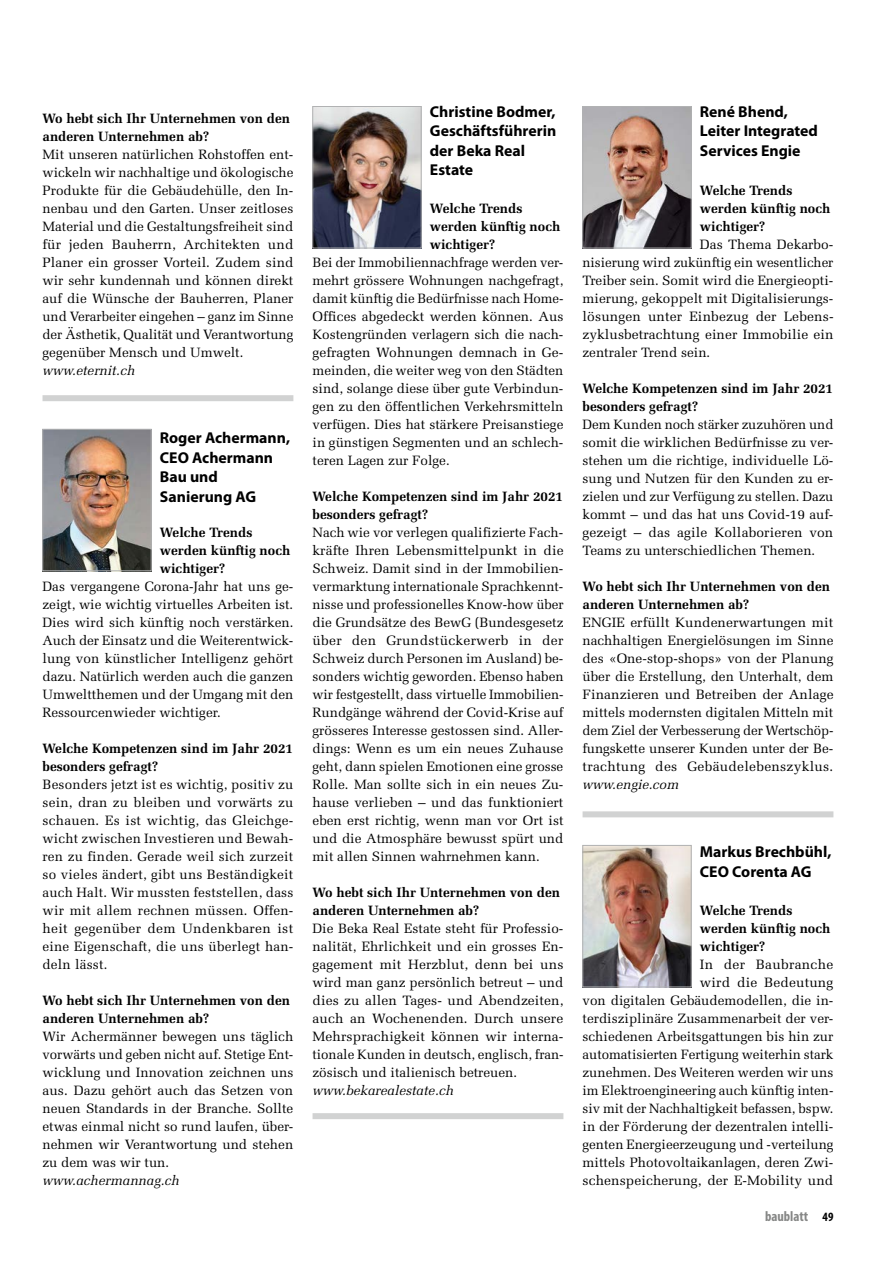
<style>
.page{position:relative;width:893px;height:1263px;background:#fff}
.page>*{position:absolute;margin:0;border:0;box-sizing:border-box;transform-origin:0 0}
.t1{font:700 15.75px/19.5px "Myriad Pro";color:#000}
.t2{font:700 condensed 14.25px "Myriad Pro";color:#868786}
.t3{font:13.5px/18px "Melior LT Std";color:#000;text-align:justify}
.t4{font:700 13.5px/18px "Melior LT Std";color:#000}
.t5{font:italic 13.5px "Melior LT Std";color:#000}
.s1{font-size:12.75px;color:#000}
</style>
<div class="page">
<div style="left:43px;top:395px;width:250px;height:6px;background:#d1d2d2"></div>
<div style="left:313px;top:1113px;width:250px;height:6px;background:#d1d2d2"></div>
<div style="left:583px;top:811px;width:250px;height:6px;background:#d1d2d2"></div>
<img style="left:45px;top:431px;width:104px;height:138px">
<div style="left:43px;top:429px;width:108px;height:142px;border:1px solid #b1b2b3"></div>
<img style="left:315px;top:108px;width:104px;height:138px">
<div style="left:313px;top:106px;width:108px;height:142px;border:1px solid #b1b2b3"></div>
<img style="left:585px;top:108px;width:104px;height:138px">
<div style="left:583px;top:106px;width:108px;height:142px;border:1px solid #b1b2b3"></div>
<img style="left:585px;top:847px;width:104px;height:138px">
<div style="left:583px;top:845px;width:108px;height:142px;border:1px solid #b1b2b3"></div>
<p class="t4" style="left:43px;top:109px;width:249px">Wo hebt sich Ihr Unternehmen von den anderen Unternehmen ab?</p>
<p class="t3" style="left:43px;top:145px;width:253px">Mit unseren natürlichen Rohstoffen ent&shy;wickeln wir nachhaltige und ökologische Produkte für die Gebäudehülle, den In&shy;nenbau und den Garten. Unser zeitloses Material und die Gestaltungsfreiheit sind für jeden Bauherrn, Architekten und Planer ein grosser Vorteil. Zudem sind wir sehr kundennah und können direkt auf die Wünsche der Bauherren, Planer und Verarbeiter eingehen – ganz im Sinne der Ästhetik, Qualität und Verantwortung gegenüber Mensch und Umwelt.</p>
<p class="t5" style="left:43px;top:363px;width:94px">www.eternit.ch</p>
<p class="t1" style="left:160px;top:428px;width:132px">Roger Achermann,<br>CEO Achermann<br>Bau und<br>Sanierung AG</p>
<p class="t4" style="left:160px;top:523px;width:132px">Welche Trends werden künftig noch wichtiger?</p>
<p class="t3" style="left:43px;top:577px;width:252px">Das vergangene Corona-Jahr hat uns ge&shy;zeigt, wie wichtig virtuelles Arbeiten ist.<br>Dies wird sich künftig noch verstärken.<br>Auch der Einsatz und die Weiterentwick&shy;lung von künstlicher Intelligenz gehört dazu. Natürlich werden auch die ganzen Umweltthemen und der Umgang mit den Ressourcenwieder wichtiger.</p>
<p class="t4" style="left:43px;top:739px;width:252px">Welche Kompetenzen sind im Jahr 2021 besonders gefragt?</p>
<p class="t3" style="left:43px;top:775px;width:252px">Besonders jetzt ist es wichtig, positiv zu sein, dran zu bleiben und vorwärts zu schauen. Es ist wichtig, das Gleichge&shy;wicht zwischen Investieren und Bewah&shy;ren zu finden. Gerade weil sich zurzeit so vieles ändert, gibt uns Beständigkeit auch Halt. Wir mussten feststellen, dass wir mit allem rechnen müssen. Offen&shy;heit gegenüber dem Undenkbaren ist eine Eigenschaft, die uns überlegt han&shy;deln lässt.</p>
<p class="t4" style="left:43px;top:991px;width:249px">Wo hebt sich Ihr Unternehmen von den anderen Unternehmen ab?</p>
<p class="t3" style="left:43px;top:1027px;width:252px">Wir Achermänner bewegen uns täglich vorwärts und geben nicht auf. Stetige Ent&shy;wicklung und Innovation zeichnen uns aus. Dazu gehört auch das Setzen von neuen Standards in der Branche. Sollte etwas einmal nicht so rund laufen, über&shy;nehmen wir Verantwortung und stehen zu dem was wir tun.</p>
<p class="t5" style="left:43px;top:1173px;width:139px">www.achermannag.ch</p>
<p class="t1" style="left:430px;top:102px;width:128px">Christine Bodmer,<br>Geschäftsführerin der Beka Real<br>Estate</p>
<p class="t4" style="left:430px;top:199px;width:132px">Welche Trends werden künftig noch wichtiger?</p>
<p class="t3" style="left:313px;top:253px;width:252px">Bei der Immobiliennachfrage werden ver&shy;mehrt grössere Wohnungen nachgefragt, damit künftig die Bedürfnisse nach Home-Offices abgedeckt werden können. Aus Kostengründen verlagern sich die nach&shy;gefragten Wohnungen demnach in Ge&shy;meinden, die weiter weg von den Städten sind, solange diese über gute Verbindun&shy;gen zu den öffentlichen Verkehrsmitteln verfügen. Dies hat stärkere Preisanstiege in günstigen Segmenten und an schlech&shy;teren Lagen zur Folge.</p>
<p class="t4" style="left:313px;top:487px;width:252px">Welche Kompetenzen sind im Jahr 2021 besonders gefragt?</p>
<p class="t3" style="left:313px;top:523px;width:253px">Nach wie vor verlegen qualifizierte Fach&shy;kräfte Ihren Lebensmittelpunkt in die Schweiz. Damit sind in der Immobilien&shy;vermarktung internationale Sprachkennt&shy;nisse und professionelles Know-how über die Grundsätze des BewG (Bundesgesetz über den Grundstückerwerb in der Schweiz durch Personen im Ausland) be&shy;sonders wichtig geworden. Ebenso haben wir festgestellt, dass virtuelle Immobilien-Rundgänge während der Covid-Krise auf grösseres Interesse gestossen sind. Aller&shy;dings: Wenn es um ein neues Zuhause geht, dann spielen Emotionen eine grosse Rolle. Man sollte sich in ein neues Zu&shy;hause verlieben – und das funktioniert eben erst richtig, wenn man vor Ort ist und die Atmosphäre bewusst spürt und mit allen Sinnen wahrnehmen kann.</p>
<p class="t4" style="left:313px;top:883px;width:249px">Wo hebt sich Ihr Unternehmen von den anderen Unternehmen ab?</p>
<p class="t3" style="left:313px;top:919px;width:252px">Die Beka Real Estate steht für Professio&shy;nalität, Ehrlichkeit und ein grosses En&shy;gagement mit Herzblut, denn bei uns wird man ganz persönlich betreut – und dies zu allen Tages- und Abendzeiten, auch an Wochenenden. Durch unsere Mehrsprachigkeit können wir interna&shy;tionale Kunden in deutsch, englisch, fran&shy;zösisch und italienisch betreuen.</p>
<p class="t5" style="left:313px;top:1083px;width:143px">www.bekarealestate.ch</p>
<p class="t1" style="left:700px;top:102px;width:119px">René Bhend,<br>Leiter Integrated<br>Services Engie</p>
<p class="t4" style="left:700px;top:181px;width:132px">Welche Trends werden künftig noch wichtiger?</p>
<p class="t3" style="left:583px;top:235px;width:253px;text-indent:117px">Das Thema Dekarbo&shy;nisierung wird zukünftig ein wesentlicher Treiber sein. Somit wird die Energieopti&shy;mierung, gekoppelt mit Digitalisierungs&shy;lösungen unter Einbezug der Lebens&shy;zyklusbetrachtung einer Immobilie ein zentraler Trend sein.</p>
<p class="t4" style="left:583px;top:379px;width:252px">Welche Kompetenzen sind im Jahr 2021 besonders gefragt?</p>
<p class="t3" style="left:583px;top:415px;width:252px">Dem Kunden noch stärker zuzuhören und somit die wirklichen Bedürfnisse zu ver&shy;stehen um die richtige, individuelle Lö&shy;sung und Nutzen für den Kunden zu er&shy;zielen und zur Verfügung zu stellen. Dazu kommt – und das hat uns Covid-19 auf&shy;gezeigt – das agile Kollaborieren von Teams zu unterschiedlichen Themen.</p>
<p class="t4" style="left:583px;top:577px;width:249px">Wo hebt sich Ihr Unternehmen von den anderen Unternehmen ab?</p>
<p class="t3" style="left:583px;top:613px;width:252px">ENGIE erfüllt Kundenerwartungen mit nachhaltigen Energielösungen im Sinne des «One-stop-shops» von der Planung über die Erstellung, den Unterhalt, dem Finanzieren und Betreiben der Anlage mittels modernsten digitalen Mitteln mit dem Ziel der Verbesserung der Wertschöp&shy;fungskette unserer Kunden unter der Be&shy;trachtung des Gebäudelebenszyklus.</p>
<p class="t5" style="left:583px;top:777px;width:98px">www.engie.com</p>
<p class="t1" style="left:700px;top:842px;width:133px">Markus Brechbühl,<br>CEO Corenta AG</p>
<p class="t4" style="left:700px;top:901px;width:132px">Welche Trends werden künftig noch wichtiger?</p>
<p class="t3" style="left:583px;top:955px;width:253px;text-align:right">In der Baubranche<br>wird die Bedeutung<br>von digitalen Gebäudemodellen, die in&shy;terdisziplinäre Zusammenarbeit der ver&shy;schiedenen Arbeitsgattungen bis hin zur automatisierten Fertigung weiterhin stark zunehmen. Des Weiteren werden wir uns im Elektroengineering auch künftig inten&shy;siv mit der Nachhaltigkeit befassen, bspw. in der Förderung der dezentralen intelli&shy;genten Energieerzeugung und -verteilung mittels Photovoltaikanlagen, deren Zwi&shy;schenspeicherung, der E-Mobility und</p>
<p class="t2" style="left:765px;top:1207px;width:70px">baublatt <span class="s1">49</span></p>
</div>
